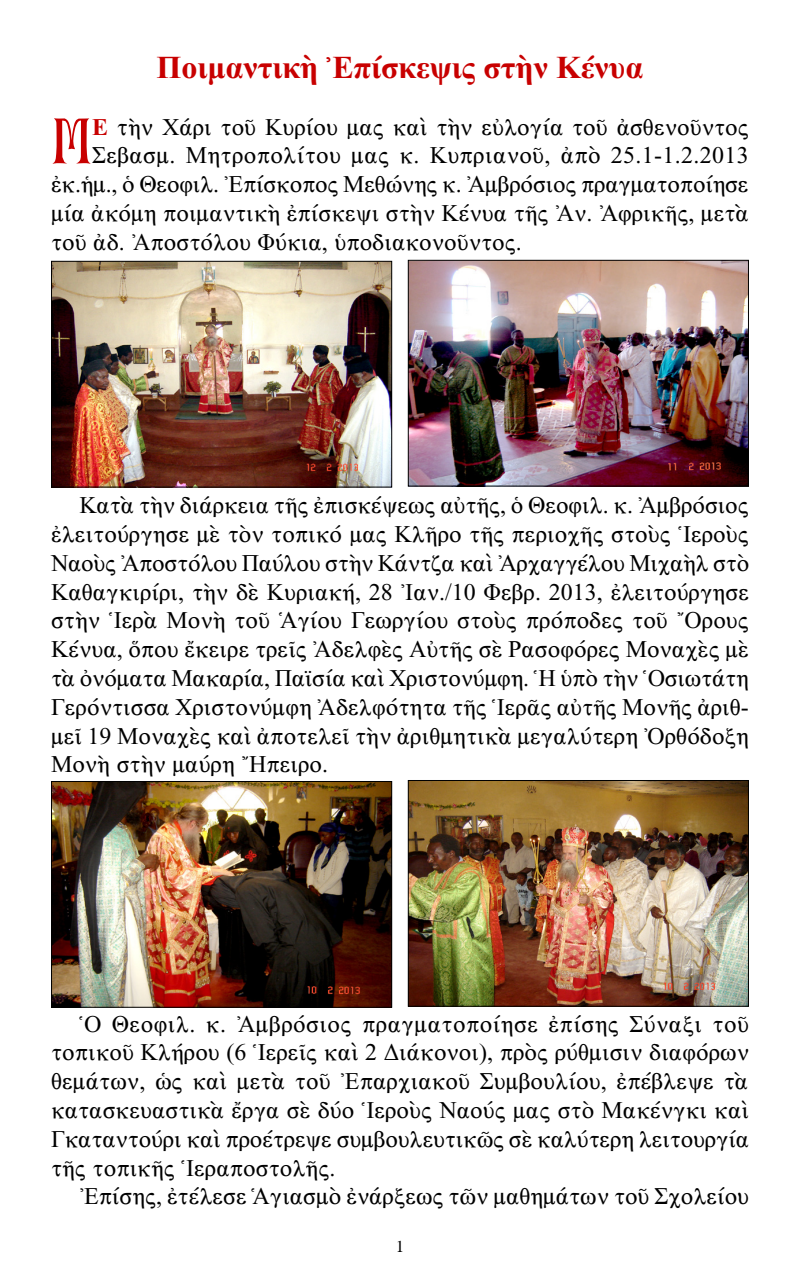
<style>
.page{position:relative;width:800px;height:1270px;background:#fff}
.page>*{position:absolute;margin:0;border:0;box-sizing:border-box;transform-origin:0 0}
.Text_Drop_caps{font:65px "BYZIMAK";color:#c80000}
.t1{font:32px "CTOS New Times Bold Test 1";color:#c80000}
.TextTimes{font:24px/28.8px "CTOS New Times Roman Test 1";letter-spacing:-.005em;color:#000;text-align:justify}
.Text_Drop_caps-2{font:24px "CTOS New Times Roman Test 1";color:#000}
.t2{font:16px "Simplified Arabic";color:#000}
.s1{font-family:"CTOS New Times Bold Test 1";color:#c80000}
</style>
<div class="page">
<img style="left:53px;top:263px;width:337px;height:223px">
<div style="left:51px;top:261px;width:341px;height:227px;border:1px solid #000"></div>
<img style="left:53px;top:783px;width:337px;height:223px">
<div style="left:51px;top:781px;width:341px;height:227px;border:1px solid #000"></div>
<img style="left:410px;top:262px;width:337px;height:223px">
<div style="left:408px;top:260px;width:341px;height:227px;border:1px solid #000"></div>
<img style="left:410px;top:782px;width:337px;height:223px">
<div style="left:408px;top:780px;width:341px;height:227px;border:1px solid #000"></div>
<p class="t1" style="left:157px;top:49px;width:488px">Ποιμαντικὴ Ἐπίσκεψις στὴν Κένυα</p>
<p class="Text_Drop_caps" style="left:51px;top:102px;width:43px">Μ</p>
<p class="Text_Drop_caps-2" style="left:92px;top:114px;width:658px"><span class="s1">Ε</span> τὴν Χάρι τοῦ Κυρίου μας καὶ τὴν εὐλογία τοῦ ἀσθενοῦντος</p>
<p class="Text_Drop_caps-2" style="left:92px;top:142px;width:658px">Σεβασμ. Μητροπολίτου μας κ. Κυπριανοῦ, ἀπὸ 25.1-1.2.2013</p>
<p class="Text_Drop_caps-2" style="left:51px;top:171px;width:699px">ἐκ.ἡμ., ὁ Θεοφιλ. Ἐπίσκοπος Μεθώνης κ. Ἀμβρόσιος πραγματοποίησε</p>
<p class="Text_Drop_caps-2" style="left:51px;top:200px;width:699px">μία ἀκόμη ποιμαντικὴ ἐπίσκεψι στὴν Κένυα τῆς Ἀν. Ἀφρικῆς, μετὰ</p>
<p class="Text_Drop_caps-2" style="left:51px;top:229px;width:472px">τοῦ ἀδ. Ἀποστόλου Φύκια, ὑποδιακονοῦντος.</p>
<p class="TextTimes" style="left:51px;top:491px;width:700px;text-indent:28px">Κατὰ τὴν διάρκεια τῆς ἐπισκέψεως αὐτῆς, ὁ Θεοφιλ. κ. Ἀμβρόσιος ἐλειτούργησε μὲ τὸν τοπικό μας Κλῆρο τῆς περιοχῆς στοὺς Ἱεροὺς Ναοὺς Ἀποστόλου Παύλου στὴν Κάντζα καὶ Ἀρχαγγέλου Μιχαὴλ στὸ Καθαγκιρίρι, τὴν δὲ Κυριακή, 28 Ἰαν./10 Φεβρ. 2013, ἐλειτούργησε στὴν Ἱερὰ Μονὴ τοῦ Ἁγίου Γεωργίου στοὺς πρόποδες τοῦ Ὄρους Κένυα, ὅπου ἔκειρε τρεῖς Ἀδελφὲς Αὐτῆς σὲ Ρασοφόρες Μοναχὲς μὲ τὰ ὀνόματα Μακαρία, Παϊσία καὶ Χριστονύμφη. Ἡ ὑπὸ τὴν Ὁσιωτάτη Γερόντισσα Χριστονύμφη Ἀδελφότητα τῆς Ἱερᾶς αὐτῆς Μονῆς ἀριθ&shy;μεῖ 19 Μοναχὲς καὶ ἀποτελεῖ τὴν ἀριθμητικὰ μεγαλύτερη Ὀρθόδοξη Μονὴ στὴν μαύρη Ἤπειρο.</p>
<p class="TextTimes" style="left:51px;top:1009px;width:700px;text-indent:28px">Ὁ Θεοφιλ. κ. Ἀμβρόσιος πραγματοποίησε ἐπίσης Σύναξι τοῦ τοπικοῦ Κλήρου (6 Ἱερεῖς καὶ 2 Διάκονοι), πρὸς ρύθμισιν διαφόρων θεμάτων, ὡς καὶ μετὰ τοῦ Ἐπαρχιακοῦ Συμβουλίου, ἐπέβλεψε τὰ κατασκευαστικὰ ἔργα σὲ δύο Ἱεροὺς Ναούς μας στὸ Μακένγκι καὶ Γκαταντούρι καὶ προέτρεψε συμβουλευτικῶς σὲ καλύτερη λειτουργία τῆς τοπικῆς Ἱεραποστολῆς.</p>
<p class="TextTimes" style="left:79px;top:1182px;width:671px">Ἐπίσης, ἐτέλεσε Ἁγιασμὸ ἐνάρξεως τῶν μαθημάτων τοῦ Σχολείου</p>
<p class="t2" style="left:396px;top:1233px;width:10px">1</p>
</div>
